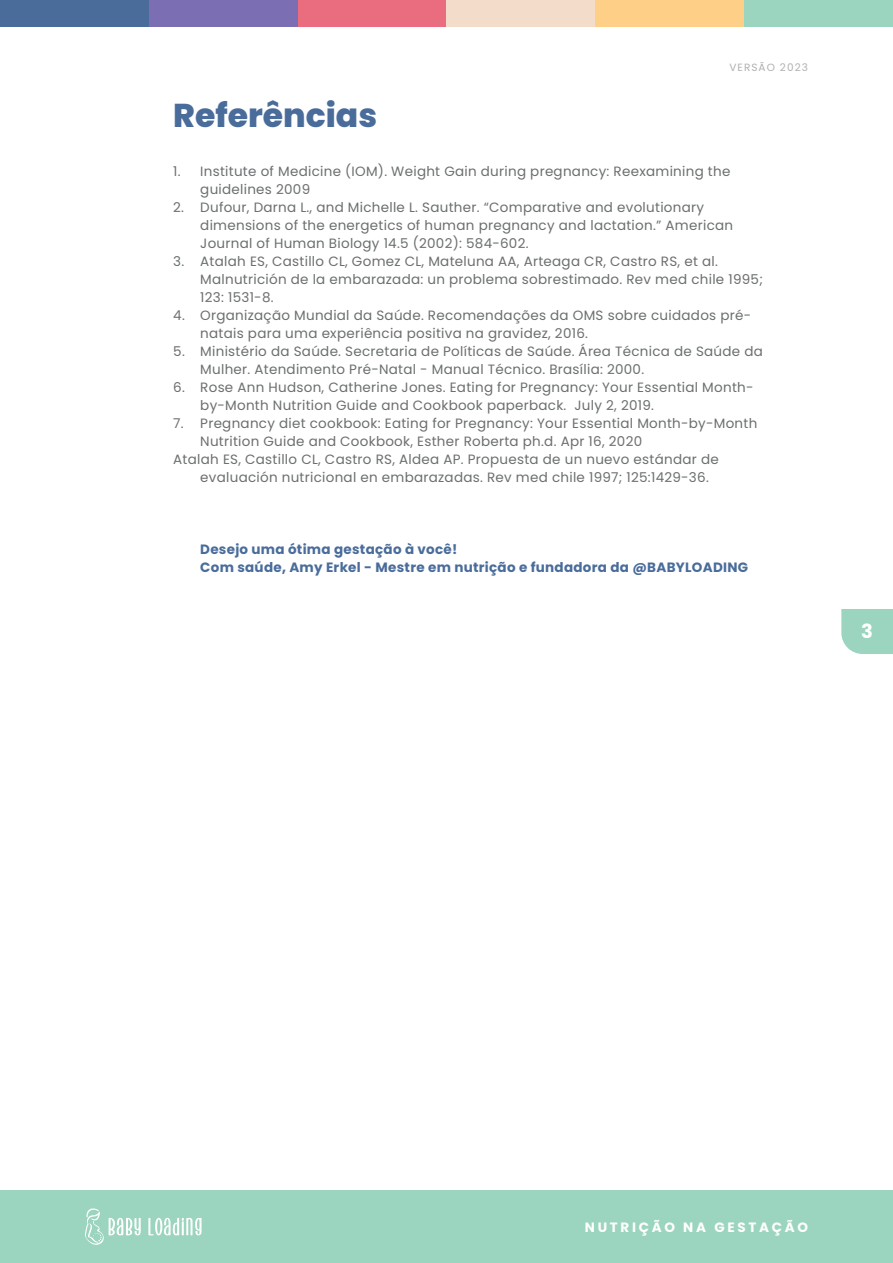
<style>
.page{position:relative;width:893px;height:1263px;background:#fff}
.page>*{position:absolute;margin:0;border:0;box-sizing:border-box;transform-origin:0 0}
.t1{font:800 33px "Poppins";color:#496c9b}
.t2{font:700 19.5px "Poppins";color:#fff}
.t3{font:13.5px/18px "Poppins";letter-spacing:.02em;color:#6b6f70}
.t4{font:700 13.5px/18px "Poppins";letter-spacing:.02em;color:#496c9b}
.t5{font:700 13.5px "Poppins";letter-spacing:.2em;color:#fff}
.t6{font:10.5px "Poppins";letter-spacing:.1em;color:#b0b0b0}
</style>
<div class="page">
<div style="left:0;top:0;width:149px;height:27px;background:#496c9b"></div>
<div style="left:149px;top:0;width:149px;height:27px;background:#7b6eb2"></div>
<div style="left:298px;top:0;width:148px;height:27px;background:#e96d7f"></div>
<div style="left:446px;top:0;width:149px;height:27px;background:#f3dcc9"></div>
<div style="left:595px;top:0;width:149px;height:27px;background:#fecf87"></div>
<div style="left:744px;top:0;width:149px;height:27px;background:#9cd5bf"></div>
<div style="left:0;top:1190px;width:893px;height:73px;background:#9cd5bf"></div>
<svg style="left:148px;top:1218px;width:54px;height:17px"></svg>
<svg style="left:85px;top:1208px;width:56px;height:37px"></svg>
<div style="left:841px;top:609px;width:52px;height:45px;background:#9cd5bf"></div>
<p class="t1" style="left:173px;top:96px;width:205px">Referências</p>
<p class="t6" style="left:729px;top:62px;width:80px">VERSÃO 2023</p>
<p class="t3" style="left:200px;top:162px;width:532px;text-indent:-27px">1. Institute of Medicine (IOM). Weight Gain during pregnancy: Reexamining the guidelines 2009</p>
<p class="t3" style="left:200px;top:198px;width:534px;text-indent:-27px">2. Dufour, Darna L., and Michelle L. Sauther. “Comparative and evolutionary dimensions of the energetics of human pregnancy and lactation.” American<br>Journal of Human Biology 14.5 (2002): 584-602.</p>
<p class="t3" style="left:200px;top:252px;width:564px;text-indent:-27px">3. Atalah ES, Castillo CL, Gomez CL, Mateluna AA, Arteaga CR, Castro RS, et al.<br>Malnutrición de la embarazada: un problema sobrestimado. Rev med chile 1995;<br>123: 1531-8.</p>
<p class="t3" style="left:200px;top:306px;width:552px;text-indent:-27px">4. Organização Mundial da Saúde. Recomendações da OMS sobre cuidados pré&shy;natais para uma experiência positiva na gravidez, 2016.</p>
<p class="t3" style="left:200px;top:342px;width:564px;text-indent:-27px">5. Ministério da Saúde. Secretaria de Políticas de Saúde. Área Técnica de Saúde da<br>Mulher. Atendimento Pré-Natal - Manual Técnico. Brasília: 2000.</p>
<p class="t3" style="left:200px;top:378px;width:555px;text-indent:-27px">6. Rose Ann Hudson, Catherine Jones. Eating for Pregnancy: Your Essential Month&shy;by-Month Nutrition Guide and Cookbook paperback. July 2, 2019.</p>
<p class="t3" style="left:200px;top:414px;width:559px;text-indent:-27px">7. Pregnancy diet cookbook: Eating for Pregnancy: Your Essential Month-by-Month<br>Nutrition Guide and Cookbook, Esther Roberta ph.d. Apr 16, 2020</p>
<p class="t3" style="left:200px;top:450px;width:520px;text-indent:-27px">Atalah ES, Castillo CL, Castro RS, Aldea AP. Propuesta de un nuevo estándar de evaluación nutricional en embarazadas. Rev med chile 1997; 125:1429-36.</p>
<p class="t4" style="left:200px;top:540px;width:549px">Desejo uma ótima gestação à você!<br>Com saúde, Amy Erkel - Mestre em nutrição e fundadora da @BABYLOADING</p>
<h2 class="t2" style="left:861px;top:620px;width:13px">3</h2>
<p class="t5" style="left:585px;top:1219px;width:225px">NUTRIÇÃO NA GESTAÇÃO</p>
</div>
